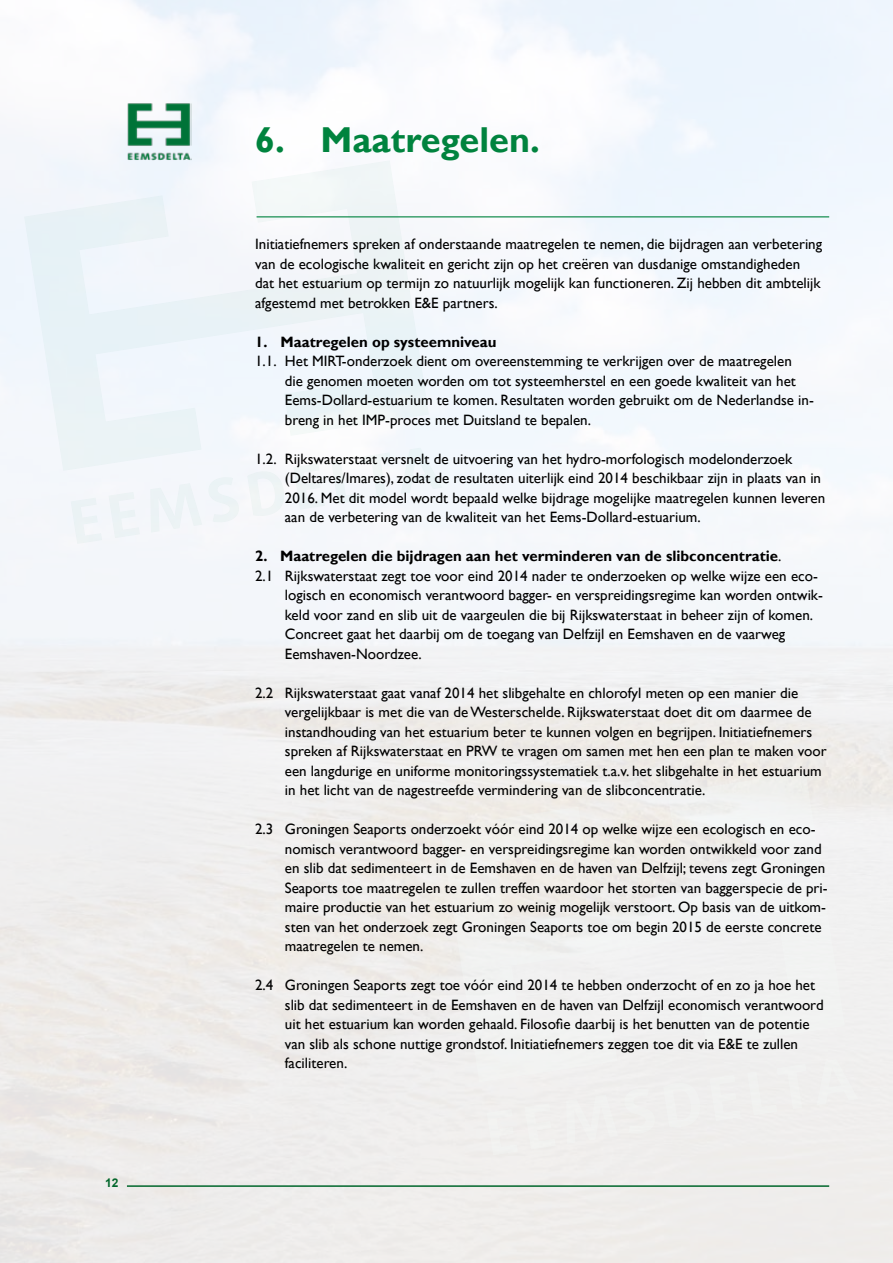
<style>
.page{position:relative;width:893px;height:1263px;background:#fff}
.page>*{position:absolute;margin:0;border:0;box-sizing:border-box;transform-origin:0 0}
.t1{font:700 36px "Gill Sans";color:#00833e}
.t2{font:15px/19.5px "Gill Sans";color:#000}
.t3{font:700 15px "Gill Sans";color:#000}
.t4{font:700 12px "Arial";color:#00662b}
.s1{font-weight:400}
</style>
<div class="page">
<svg style="left:440px;top:772px;width:405px;height:310px;fill:#f1f0ef"></svg>
<svg style="left:24px;top:160px;width:405px;height:311px;fill:#f1f6fa"></svg>
<img style="left:127px;top:102px;width:64px;height:58px">
<hr style="left:127px;top:1185px;width:702px;height:2px;background:#00662b">
<hr style="left:257px;top:216px;width:572px;height:1px;background:#00833e">
<p class="t4" style="left:105px;top:1174px;width:15px">12</p>
<h1 class="t1" style="left:255px;top:118px;width:286px">6. Maatregelen.</h1>
<p class="t2" style="left:255px;top:234px;width:568px">Initiatiefnemers spreken af onderstaande maatregelen te nemen, die bijdragen aan verbetering van de ecologische kwaliteit en gericht zijn op het creëren van dusdanige omstandigheden dat het estuarium op termijn zo natuurlijk mogelijk kan functioneren. Zij hebben dit ambtelijk afgestemd met betrokken E&amp;E partners.</p>
<p class="t3" style="left:255px;top:332px;width:243px">1. Maatregelen op systeemniveau</p>
<p class="t2" style="left:285px;top:351px;width:530px;text-indent:-30px">1.1. Het MIRT-onderzoek dient om overeenstemming te verkrijgen over de maatregelen<br>die genomen moeten worden om tot systeemherstel en een goede kwaliteit van het Eems-Dollard-estuarium te komen. Resultaten worden gebruikt om de Nederlandse in&shy;breng in het IMP-proces met Duitsland te bepalen.</p>
<p class="t2" style="left:285px;top:449px;width:542px;text-indent:-30px">1.2. Rijkswaterstaat versnelt de uitvoering van het hydro-morfologisch modelonderzoek (Deltares/Imares), zodat de resultaten uiterlijk eind 2014 beschikbaar zijn in plaats van in 2016. Met dit model wordt bepaald welke bijdrage mogelijke maatregelen kunnen leveren aan de verbetering van de kwaliteit van het Eems-Dollard-estuarium.</p>
<p class="t3" style="left:255px;top:547px;width:528px">2. Maatregelen die bijdragen aan het verminderen van de slibconcentratie<span class="s1">.</span></p>
<p class="t2" style="left:255px;top:566px;width:564px">2.1 Rijkswaterstaat zegt toe voor eind 2014 nader te onderzoeken op welke wijze een eco-</p>
<p class="t2" style="left:285px;top:585px;width:540px">logisch en economisch verantwoord bagger- en verspreidingsregime kan worden ontwik-</p>
<p class="t2" style="left:285px;top:605px;width:530px">keld voor zand en slib uit de vaargeulen die bij Rijkswaterstaat in beheer zijn of komen.</p>
<p class="t2" style="left:285px;top:624px;width:502px">Concreet gaat het daarbij om de toegang van Delfzijl en Eemshaven en de vaarweg</p>
<p class="t2" style="left:285px;top:644px;width:139px">Eemshaven-Noordzee.</p>
<p class="t2" style="left:285px;top:683px;width:543px;text-indent:-30px">2.2 Rijkswaterstaat gaat vanaf 2014 het slibgehalte en chlorofyl meten op een manier die vergelijkbaar is met die van de Westerschelde. Rijkswaterstaat doet dit om daarmee de instandhouding van het estuarium beter te kunnen volgen en begrijpen. Initiatiefnemers spreken af Rijkswaterstaat en PRW te vragen om samen met hen een plan te maken voor een langdurige en uniforme monitoringssystematiek t.a.v. het slibgehalte in het estuarium in het licht van de nagestreefde vermindering van de slibconcentratie.</p>
<p class="t2" style="left:285px;top:819px;width:544px;text-indent:-30px">2.3 Groningen Seaports onderzoekt vóór eind 2014 op welke wijze een ecologisch en eco&shy;nomisch verantwoord bagger- en verspreidingsregime kan worden ontwikkeld voor zand en slib dat sedimenteert in de Eemshaven en de haven van Delfzijl; tevens zegt Groningen Seaports toe maatregelen te zullen treffen waardoor het storten van baggerspecie de pri&shy;maire productie van het estuarium zo weinig mogelijk verstoort. Op basis van de uitkom&shy;sten van het onderzoek zegt Groningen Seaports toe om begin 2015 de eerste concrete maatregelen te nemen.</p>
<p class="t2" style="left:285px;top:975px;width:540px;text-indent:-30px">2.4 Groningen Seaports zegt toe vóór eind 2014 te hebben onderzocht of en zo ja hoe het slib dat sedimenteert in de Eemshaven en de haven van Delfzijl economisch verantwoord uit het estuarium kan worden gehaald. Filosofie daarbij is het benutten van de potentie van slib als schone nuttige grondstof. Initiatiefnemers zeggen toe dit via E&amp;E te zullen faciliteren.</p>
</div>
